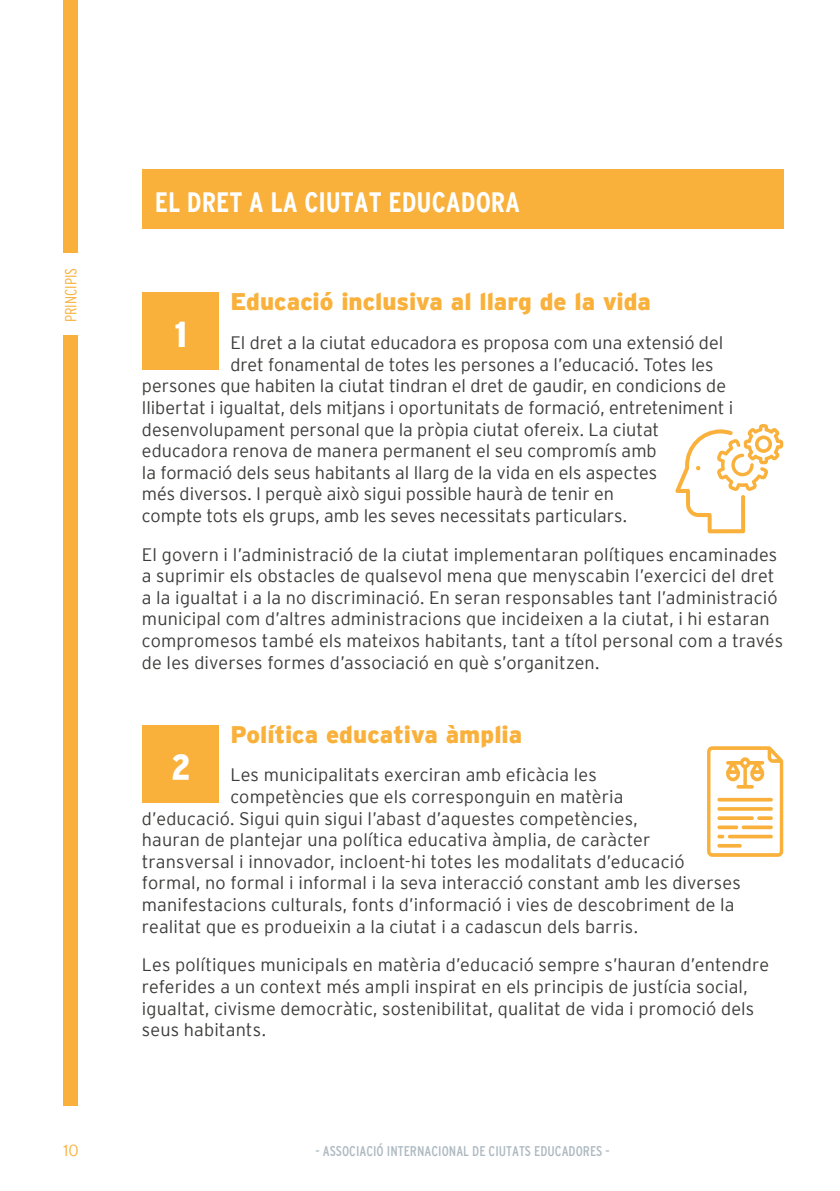
<style>
.page{position:relative;width:840px;height:1191px;background:#fff}
.page>*{position:absolute;margin:0;border:0;box-sizing:border-box;transform-origin:0 0}
.t1{font:900 condensed 36px "Interstate";color:#fff}
.t2{font:700 condensed 28px "Interstate";color:#fff}
.t3{font:900 24px "Interstate";color:#f9b13c}
.t4{font:300 18px/21.6px "Interstate";letter-spacing:.005em;color:#3c3c3b}
.t5{font:300 condensed 16px "Interstate";color:#f9b13c}
.t6{font:300 16px "Interstate";color:#f9b13c}
.t7{font:condensed 14px "Interstate";color:#adb9c1}
</style>
<div class="page">
<div style="left:64px;top:335px;width:14px;height:771px;background:#f9b13c"></div>
<div style="left:64px;top:0;width:14px;height:252px;background:#f9b13c"></div>
<div style="left:142px;top:169px;width:640px;height:59px;background:#f9b13c"></div>
<div style="left:143px;top:292px;width:76px;height:78px;background:#f9b13c"></div>
<div style="left:143px;top:725px;width:76px;height:77px;background:#f9b13c"></div>
<svg style="left:675px;top:424px;width:107px;height:109px"></svg>
<svg style="left:707px;top:746px;width:75px;height:111px"></svg>
<p class="t5" style="left:62px;top:322px;width:56px;rotate:-90deg">PRINCIPIS</p>
<h2 class="t2" style="left:155px;top:186px;width:367px">EL DRET A LA CIUTAT EDUCADORA</h2>
<h3 class="t3" style="left:230px;top:288px;width:422px">Educació inclusiva al llarg de la vida</h3>
<p class="t4" style="left:230px;top:332px;width:494px">El dret a la ciutat educadora es proposa com una extensió del</p>
<p class="t4" style="left:230px;top:353px;width:484px">dret fonamental de totes les persones a l’educació. Totes les</p>
<p class="t4" style="left:142px;top:375px;width:585px">persones que habiten la ciutat tindran el dret de gaudir, en condicions de</p>
<p class="t4" style="left:142px;top:396px;width:592px">llibertat i igualtat, dels mitjans i oportunitats de formació, entreteniment i</p>
<p class="t4" style="left:142px;top:418px;width:518px">desenvolupament personal que la pròpia ciutat ofereix. La ciutat</p>
<p class="t4" style="left:142px;top:440px;width:516px">educadora renova de manera permanent el seu compromís amb</p>
<p class="t4" style="left:142px;top:461px;width:516px">la formació dels seus habitants al llarg de la vida en els aspectes</p>
<p class="t4" style="left:142px;top:483px;width:473px">més diversos. I perquè això sigui possible haurà de tenir en</p>
<p class="t4" style="left:142px;top:504px;width:486px">compte tots els grups, amb les seves necessitats particulars.</p>
<p class="t4" style="left:142px;top:543px;width:642px">El govern i l’administració de la ciutat implementaran polítiques encaminades a suprimir els obstacles de qualsevol mena que menyscabin l’exercici del dret a la igualtat i a la no discriminació. En seran responsables tant l’administració municipal com d’altres administracions que incideixen a la ciutat, i hi estaran compromesos també els mateixos habitants, tant a títol personal com a través de les diverses formes d’associació en què s’organitzen.</p>
<h1 class="t1" style="left:175px;top:315px;width:13px">1</h1>
<h3 class="t3" style="left:230px;top:720px;width:293px">Política educativa àmplia</h3>
<p class="t4" style="left:230px;top:764px;width:368px">Les municipalitats exerciran amb eficàcia les</p>
<p class="t4" style="left:230px;top:785px;width:394px">competències que els corresponguin en matèria</p>
<p class="t4" style="left:142px;top:807px;width:497px">d’educació. Sigui quin sigui l’abast d’aquestes competències,</p>
<p class="t4" style="left:142px;top:829px;width:510px">hauran de plantejar una política educativa àmplia, de caràcter</p>
<p class="t4" style="left:142px;top:850px;width:544px">transversal i innovador, incloent-hi totes les modalitats d’educació</p>
<p class="t4" style="left:142px;top:872px;width:600px">formal, no formal i informal i la seva interacció constant amb les diverses</p>
<p class="t4" style="left:142px;top:893px;width:593px">manifestacions culturals, fonts d’informació i vies de descobriment de la</p>
<p class="t4" style="left:142px;top:915px;width:497px">realitat que es produeixin a la ciutat i a cadascun dels barris.</p>
<p class="t4" style="left:142px;top:954px;width:628px">Les polítiques municipals en matèria d’educació sempre s’hauran d’entendre referides a un context més ampli inspirat en els principis de justícia social, igualtat, civisme democràtic, sostenibilitat, qualitat de vida i promoció dels seus habitants.</p>
<h1 class="t1" style="left:171px;top:747px;width:21px">2</h1>
<p class="t6" style="left:63px;top:1140px;width:17px">10</p>
<p class="t7" style="left:315px;top:1142px;width:296px">- ASSOCIACIÓ INTERNACIONAL DE CIUTATS EDUCADORES -</p>
</div>
